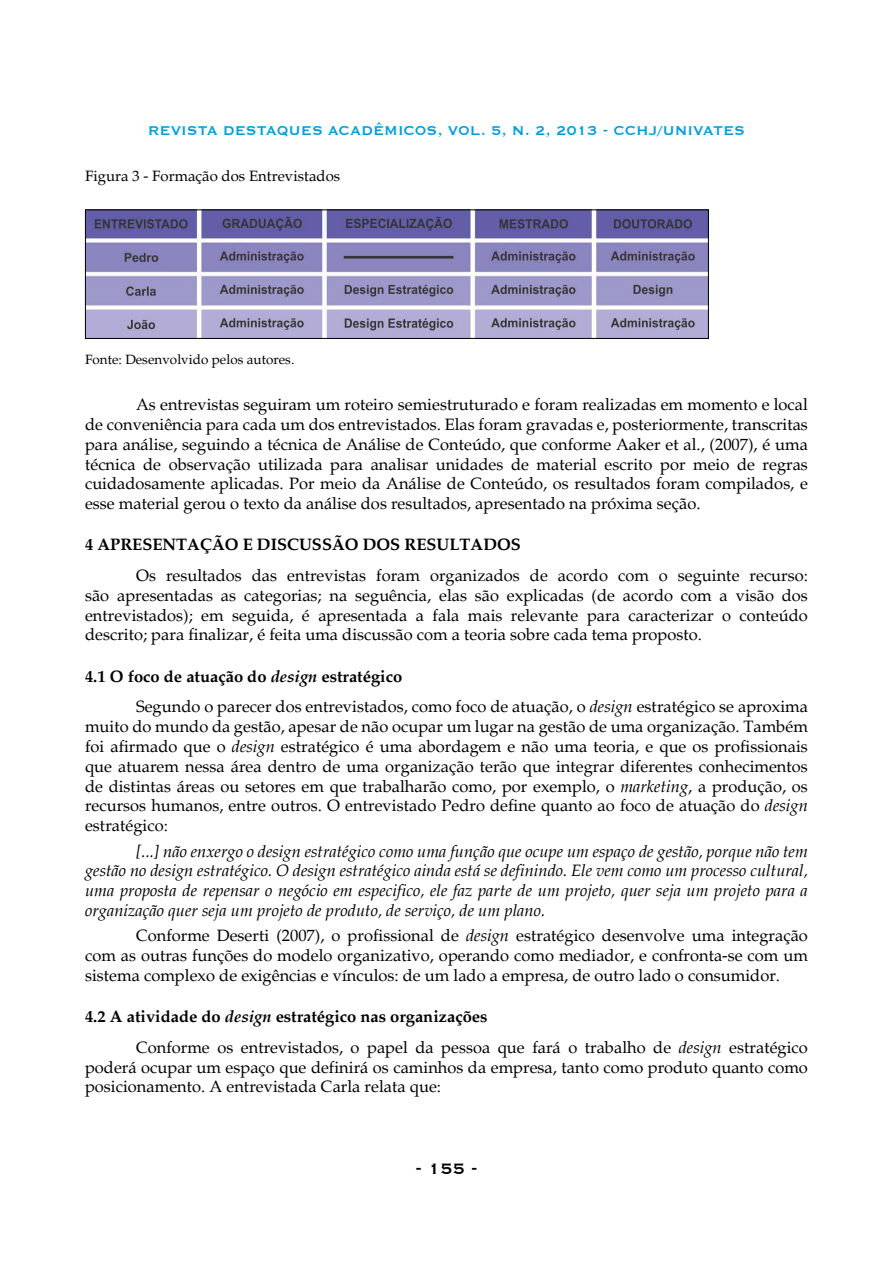
<style>
.page{position:relative;width:893px;height:1263px;background:#fff}
.page>*{position:absolute;margin:0;border:0;box-sizing:border-box;transform-origin:0 0}
.t1{font:700 19.5px "Copperplate Gothic BT";color:#000}
.t2{font:16.5px/19.8px "Palatino";color:#000;text-align:justify}
.t3{font:italic 16.5px/19.8px "Palatino";color:#000;text-align:justify}
.t4{font:700 16.5px "Copperplate Gothic BT";color:#009ee0}
.t5{font:700 16.5px "Palatino";color:#000}
.t6{font:15px "Palatino";color:#000}
.t7{font:13.5px "Palatino";color:#000}
.s1{font-weight:700}
.s2{font-weight:700;font-style:italic}
.s3{font-style:italic}
</style>
<div class="page">
<img style="left:87px;top:211px;width:620px;height:126px">
<div style="left:85px;top:209px;width:624px;height:130px;border:1px solid #000"></div>
<p class="t4" style="left:148px;top:122px;width:599px">REVISTA DESTAQUES ACADÊMICOS, VOL. 5, N. 2, 2013 - CCHJ/UNIVATES</p>
<p class="t6" style="left:85px;top:167px;width:257px">Figura 3 - Formação dos Entrevistados</p>
<p class="t7" style="left:85px;top:351px;width:211px">Fonte: Desenvolvido pelos autores.</p>
<p class="t2" style="left:85px;top:395px;width:724px;text-indent:51px">As entrevistas seguiram um roteiro semiestruturado e foram realizadas em momento e local de conveniência para cada um dos entrevistados. Elas foram gravadas e, posteriormente, transcritas para análise, seguindo a técnica de Análise de Conteúdo, que conforme Aaker et al., (2007), é uma técnica de observação utilizada para analisar unidades de material escrito por meio de regras cuidadosamente aplicadas. Por meio da Análise de Conteúdo, os resultados foram compilados, e esse material gerou o texto da análise dos resultados, apresentado na próxima seção.</p>
<p class="t5" style="left:85px;top:535px;width:437px">4 APRESENTAÇÃO E DISCUSSÃO DOS RESULTADOS</p>
<p class="t2" style="left:85px;top:566px;width:724px;text-indent:51px">Os resultados das entrevistas foram organizados de acordo com o seguinte recurso: são apresentadas as categorias; na seguência, elas são explicadas (de acordo com a visão dos entrevistados); em seguida, é apresentada a fala mais relevante para caracterizar o conteúdo descrito; para finalizar, é feita uma discussão com a teoria sobre cada tema proposto.</p>
<p class="t2" style="left:136px;top:661px;width:673px;line-height:30.9px;text-indent:-51px"><span class="s1">4.1 O foco de atuação do</span> <span class="s2">design</span> <span class="s1">estratégico<br></span>Segundo o parecer dos entrevistados, como foco de atuação, o <span class="s3">design</span> estratégico se aproxima</p>
<p class="t2" style="left:85px;top:717px;width:724px">muito do mundo da gestão, apesar de não ocupar um lugar na gestão de uma organização. Também foi afirmado que o <span class="s3">design</span> estratégico é uma abordagem e não uma teoria, e que os profissionais que atuarem nessa área dentro de uma organização terão que integrar diferentes conhecimentos de distintas áreas ou setores em que trabalharão como, por exemplo, o <span class="s3">marketing</span>, a produção, os recursos humanos, entre outros. O entrevistado Pedro define quanto ao foco de atuação do <span class="s3">design </span>estratégico:</p>
<p class="t3" style="left:85px;top:841px;width:724px;text-indent:51px">[...] não enxergo o design estratégico como uma função que ocupe um espaço de gestão, porque não tem gestão no design estratégico. O design estratégico ainda está se definindo. Ele vem como um processo cultural, uma proposta de repensar o negócio em especifico, ele faz parte de um projeto, quer seja um projeto para a organização quer seja um projeto de produto, de serviço, de um plano.</p>
<p class="t2" style="left:85px;top:926px;width:724px;text-indent:51px">Conforme Deserti (2007), o profissional de <span class="s3">design</span> estratégico desenvolve uma integração com as outras funções do modelo organizativo, operando como mediador, e confronta-se com um sistema complexo de exigências e vínculos: de um lado a empresa, de outro lado o consumidor.</p>
<p class="t2" style="left:136px;top:1001px;width:673px;line-height:30.9px;text-indent:-51px"><span class="s1">4.2 A atividade do</span> <span class="s2">design</span> <span class="s1">estratégico nas organizações<br></span>Conforme os entrevistados, o papel da pessoa que fará o trabalho de <span class="s3">design</span> estratégico</p>
<p class="t2" style="left:85px;top:1057px;width:724px">poderá ocupar um espaço que definirá os caminhos da empresa, tanto como produto quanto como posicionamento. A entrevistada Carla relata que:</p>
<p class="t1" style="left:415px;top:1158px;width:64px">- 155 -</p>
</div>
